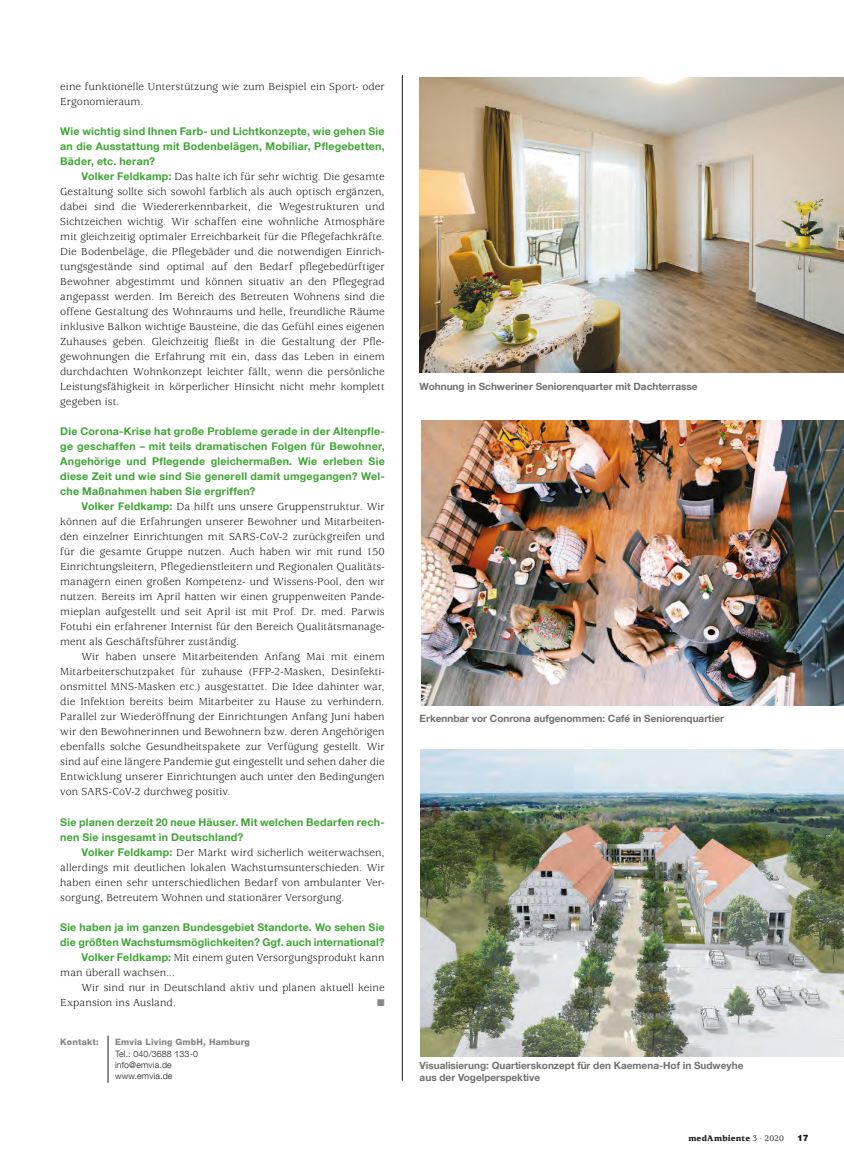
<style>
.page{position:relative;width:844px;height:1170px;background:#fff}
.page>*{position:absolute;margin:0;border:0;box-sizing:border-box;transform-origin:0 0}
.t1{font:11.25px/15px "Usherwood Std";letter-spacing:.01em;color:#1d1d1b;text-align:justify}
.t2{font:700 10.62px/15px "Helvetica Neue LT Com";letter-spacing:.02em;color:#3fa535;text-align:justify}
.t3{font:700 10px/12.5px "Helvetica Neue LT Com";color:#70706f}
.t4{font:300 8.75px/11.2px "Helvetica Neue LT Com";letter-spacing:.02em;color:#1d1d1b}
.t5{font:800 8.75px "Helvetica Neue LT Com";letter-spacing:.02em;color:#878787}
.t6{font:900 8.75px "Usherwood Std";letter-spacing:.02em;color:#1d1d1b}
.t7{font:900 8.75px "Helvetica Neue LT Com";color:#1d1d1b}
.s1{font-family:"Helvetica Neue LT Com";font-weight:700;font-size:10.62px;color:#3fa535}
.s2{font-weight:500}
</style>
<div class="page">
<hr style="left:402px;top:75px;width:1px;height:1005px;background:#1d1d1b">
<hr style="left:108px;top:1035px;width:1px;height:47px;background:#1d1d1b">
<img style="left:420px;top:749px;width:423px;height:307px">
<img style="left:419px;top:78px;width:424px;height:294px">
<img style="left:421px;top:420px;width:422px;height:285px">
<p class="t1" style="left:60px;top:79px;width:326px">eine funktionelle Unterstützung wie zum Beispiel ein Sport- oder<br>Ergonomieraum.</p>
<p class="t2" style="left:60px;top:123px;width:326px">Wie wichtig sind Ihnen Farb- und Lichtkonzepte, wie gehen Sie an die Ausstattung mit Bodenbelägen, Mobiliar, Pflegebetten, Bäder, etc. heran?</p>
<p class="t1" style="left:60px;top:169px;width:326px;text-indent:21px"><span class="s1">Volker Feldkamp:</span> Das halte ich für sehr wichtig. Die gesamte Gestaltung sollte sich sowohl farblich als auch optisch ergänzen, dabei sind die Wiedererkennbarkeit, die Wegestrukturen und Sichtzeichen wichtig. Wir schaffen eine wohnliche Atmosphäre mit gleichzeitig optimaler Erreichbarkeit für die Pflegefachkräfte.<br>Die Bodenbeläge, die Pflegebäder und die notwendigen Einrich&shy;tungsgestände sind optimal auf den Bedarf pflegebedürftiger Bewohner abgestimmt und können situativ an den Pflegegrad angepasst werden. Im Bereich des Betreuten Wohnens sind die offene Gestaltung des Wohnraums und helle, freundliche Räume inklusive Balkon wichtige Bausteine, die das Gefühl eines eigenen Zuhauses geben. Gleichzeitig fließt in die Gestaltung der Pfle&shy;gewohnungen die Erfahrung mit ein, dass das Leben in einem durchdachten Wohnkonzept leichter fällt, wenn die persönliche Leistungsfähigkeit in körperlicher Hinsicht nicht mehr komplett gegeben ist.</p>
<p class="t2" style="left:60px;top:423px;width:326px">Die Corona-Krise hat große Probleme gerade in der Altenpfle&shy;ge geschaffen – mit teils dramatischen Folgen für Bewohner, Angehörige und Pflegende gleichermaßen. Wie erleben Sie diese Zeit und wie sind Sie generell damit umgegangen? Wel&shy;che Maßnahmen haben Sie ergriffen?</p>
<p class="t1" style="left:60px;top:499px;width:326px;text-indent:21px"><span class="s1">Volker Feldkamp:</span> Da hilft uns unsere Gruppenstruktur. Wir können auf die Erfahrungen unserer Bewohner und Mitarbeiten&shy;den einzelner Einrichtungen mit SARS-CoV-2 zurückgreifen und für die gesamte Gruppe nutzen. Auch haben wir mit rund 150<br>Einrichtungsleitern, Pflegedienstleitern und Regionalen Qualitäts&shy;managern einen großen Kompetenz- und Wissens-Pool, den wir nutzen. Bereits im April hatten wir einen gruppenweiten Pande&shy;mieplan aufgestellt und seit April ist mit Prof. Dr. med. Parwis Fotuhi ein erfahrener Internist für den Bereich Qualitätsmanage&shy;ment als Geschäftsführer zuständig.</p>
<p class="t1" style="left:60px;top:649px;width:326px;text-indent:21px">Wir haben unsere Mitarbeitenden Anfang Mai mit einem Mitarbeiterschutzpaket für zuhause (FFP-2-Masken, Desinfekti&shy;onsmittel MNS-Masken etc.) ausgestattet. Die Idee dahinter war, die Infektion bereits beim Mitarbeiter zu Hause zu verhindern.<br>Parallel zur Wiederöffnung der Einrichtungen Anfang Juni haben wir den Bewohnerinnen und Bewohnern bzw. deren Angehörigen ebenfalls solche Gesundheitspakete zur Verfügung gestellt. Wir sind auf eine längere Pandemie gut eingestellt und sehen daher die Entwicklung unserer Einrichtungen auch unter den Bedingungen von SARS-CoV-2 durchweg positiv.</p>
<p class="t2" style="left:60px;top:813px;width:326px">Sie planen derzeit 20 neue Häuser. Mit welchen Bedarfen rech&shy;nen Sie insgesamt in Deutschland?</p>
<p class="t1" style="left:60px;top:844px;width:326px;text-indent:21px"><span class="s1">Volker Feldkamp:</span> Der Markt wird sicherlich weiterwachsen, allerdings mit deutlichen lokalen Wachstumsunterschieden. Wir haben einen sehr unterschiedlichen Bedarf von ambulanter Ver&shy;sorgung, Betreutem Wohnen und stationärer Versorgung.</p>
<p class="t2" style="left:60px;top:918px;width:326px">Sie haben ja im ganzen Bundesgebiet Standorte. Wo sehen Sie die größten Wachstumsmöglichkeiten? Ggf. auch international?</p>
<p class="t1" style="left:60px;top:949px;width:326px;text-indent:21px"><span class="s1">Volker Feldkamp:</span> Mit einem guten Versorgungsprodukt kann man überall wachsen...</p>
<p class="t1" style="left:60px;top:979px;width:326px;text-indent:21px">Wir sind nur in Deutschland aktiv und planen aktuell keine<br>Expansion ins Ausland.</p>
<p class="t5" style="left:60px;top:1036px;width:40px">Kontakt:</p>
<p class="t5" style="left:115px;top:1036px;width:136px">Emvia Living GmbH, Hamburg</p>
<p class="t4" style="left:115px;top:1047px;width:84px">Tel.: 040/3688 133-0 info@emvia.de www.emvia.de</p>
<p class="t3" style="left:419px;top:380px;width:279px">Wohnung in Schweriner Seniorenquarter mit Dachterrasse</p>
<p class="t3" style="left:419px;top:711px;width:306px">Erkennbar vor Conrona aufgenommen: Café in Seniorenquartier</p>
<p class="t3" style="left:419px;top:1058px;width:325px">Visualisierung: Quartierskonzept für den Kaemena-Hof in Sudweyhe aus der Vogelperspektive</p>
<p class="t6" style="left:688px;top:1133px;width:97px">medAmbiente <span class="s2">3·2020</span></p>
<p class="t7" style="left:797px;top:1132px;width:13px">17</p>
</div>
